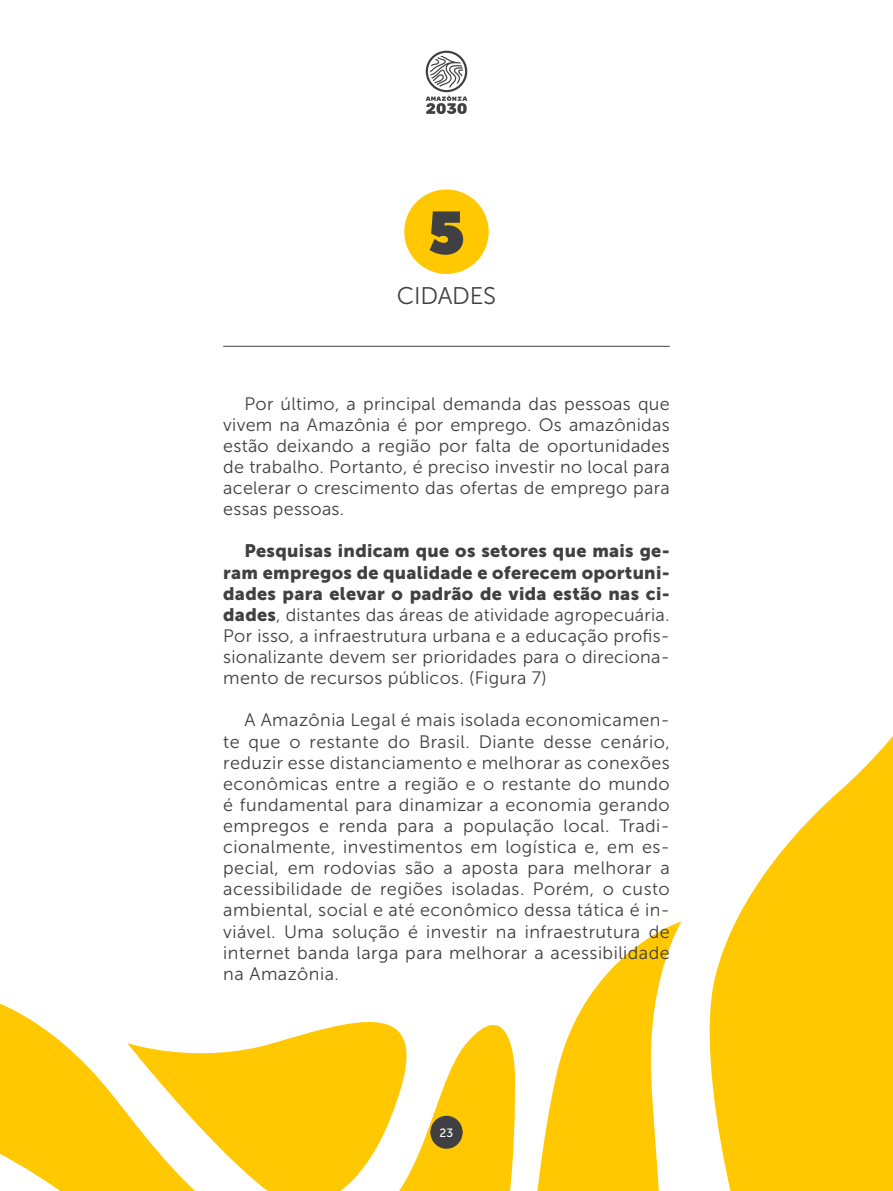
<style>
.page{position:relative;width:893px;height:1191px;background:#fff}
.page>*{position:absolute;margin:0;border:0;box-sizing:border-box;transform-origin:0 0}
.t1{font:900 59.55px "Museo Sans Display";color:#404042}
.t2{font:24px "Museo Sans 300";letter-spacing:-.01em;color:#404042}
.t3{font:18px/21.1px "Museo Sans 300";letter-spacing:.015em;color:#404042;text-align:justify}
.t4{font:12px "Museo Sans 500";color:#fff}
.s1{font-family:"Museo Sans 900"}
</style>
<div class="page">
<svg style="left:709px;top:736px;width:184px;height:455px;fill:#ffc800"></svg>
<svg style="left:537px;top:921px;width:144px;height:270px;fill:#ffc800"></svg>
<svg style="left:0;top:1003px;width:516px;height:188px;fill:#ffc800"></svg>
<svg style="left:127px;top:1003px;width:300px;height:188px;fill:#ffc800"></svg>
<hr style="left:223px;top:346px;width:447px;height:1px;background:#404042">
<div style="left:431px;top:1116px;width:31px;height:31px;background:#404042;border-radius:50%"></div>
<div style="left:431px;top:1115px;width:31px;height:32px;border:2px solid #404042;border-radius:50%"></div>
<svg style="left:426px;top:51px;width:41px;height:63px"></svg>
<div style="left:431px;top:1117px;width:31px;height:31px;background:#404042;border-radius:50%"></div>
<div style="left:431px;top:1116px;width:31px;height:32px;border:2px solid #404042;border-radius:50%"></div>
<div style="left:404px;top:189px;width:85px;height:85px;background:#ffc800;border-radius:50%"></div>
<p class="t1" style="left:429px;top:198px;width:37px">5</p>
<p class="t2" style="left:397px;top:283px;width:101px">CIDADES</p>
<p class="t3" style="left:223px;top:393px;width:448px;text-indent:21px">Por último, a principal demanda das pessoas que vivem na Amazônia é por emprego. Os amazônidas estão deixando a região por falta de oportunidades de trabalho. Portanto, é preciso investir no local para acelerar o crescimento das ofertas de emprego para essas pessoas.</p>
<p class="t3" style="left:223px;top:541px;width:448px;text-indent:21px"><span class="s1">Pesquisas indicam que os setores que mais ge&shy;ram empregos de qualidade e oferecem oportuni&shy;dades para elevar o padrão de vida estão nas ci&shy;dades</span>, distantes das áreas de atividade agropecuária.<br>Por isso, a infraestrutura urbana e a educação profis&shy;sionalizante devem ser prioridades para o direciona&shy;mento de recursos públicos. (Figura 7)</p>
<p class="t3" style="left:223px;top:710px;width:448px;text-indent:21px">A Amazônia Legal é mais isolada economicamen&shy;te que o restante do Brasil. Diante desse cenário, reduzir esse distanciamento e melhorar as conexões econômicas entre a região e o restante do mundo é fundamental para dinamizar a economia gerando empregos e renda para a população local. Tradi&shy;cionalmente, investimentos em logística e, em es&shy;pecial, em rodovias são a aposta para melhorar a acessibilidade de regiões isoladas. Porém, o custo ambiental, social e até econômico dessa tática é in&shy;viável. Uma solução é investir na infraestrutura de internet banda larga para melhorar a acessibilidade na Amazônia.</p>
<p class="t4" style="left:440px;top:1126px;width:15px">23</p>
</div>
